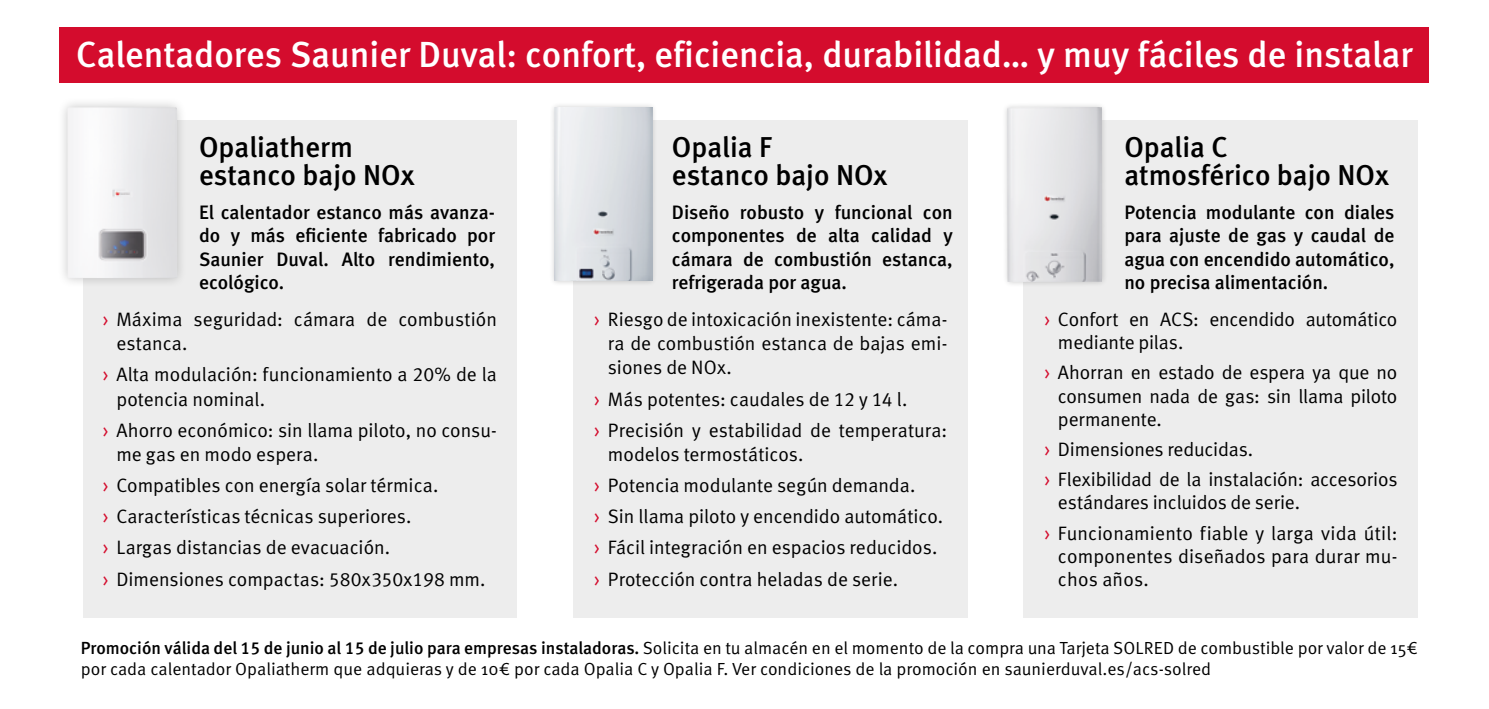
<style>
.page{position:relative;width:1489px;height:709px;background:#fff}
.page>*{position:absolute;margin:0;border:0;box-sizing:border-box;transform-origin:0 0}
.t1{font:36.25px "Meta Medium LF";color:#fff}
.t2{font:28.75px/27.5px "Meta Medium LF";color:#000}
.t3{font:19.5px/31.2px "Meta Normal LF";color:#000}
.t4{font:19.5px/23.2px "Meta Medium LF";color:#000;text-align:justify}
.t5{font:17.5px/21px "Meta Pro Norm";color:#000}
.s1{font-size:21.25px;color:#d40c2d}
.s2{font-family:"Meta Medium LF"}
</style>
<div class="page">
<div style="left:59px;top:27px;width:1369px;height:55px;background:#d40c2d"></div>
<div style="left:573px;top:120px;width:394px;height:498px;background:#ededed"></div>
<div style="left:83px;top:120px;width:433px;height:498px;background:#ededed"></div>
<div style="left:58px;top:97px;width:130px;height:191px;background:#000;opacity:.22"></div>
<img style="left:67px;top:107px;width:110px;height:171px">
<div style="left:549px;top:102px;width:108px;height:184px;background:#000;opacity:.2"></div>
<img style="left:555px;top:107px;width:97px;height:174px">
<div style="left:1023px;top:120px;width:394px;height:498px;background:#ededed"></div>
<div style="left:1002px;top:102px;width:105px;height:185px;background:#000;opacity:.2"></div>
<img style="left:1007px;top:107px;width:94px;height:175px">
<h1 class="t1" style="left:76px;top:34px;width:1338px">Calentadores Saunier Duval: confort, eficiencia, durabilidad… y muy fáciles de instalar</h1>
<h2 class="t2" style="left:199px;top:133px;width:217px">Opaliatherm estanco bajo NOx</h2>
<p class="t4" style="left:199px;top:200px;width:297px">El calentador estanco más avanza&shy;do y más eficiente fabricado por Saunier Duval. Alto rendimiento, ecológico.</p>
<p class="t4" style="left:672px;top:200px;width:282px">Diseño robusto y funcional con componentes de alta calidad y cámara de combustión estanca, refrigerada por agua.</p>
<h2 class="t2" style="left:672px;top:133px;width:217px">Opalia F<br>estanco bajo NOx</h2>
<p class="t3" style="left:116px;top:307px;width:382px;line-height:24.2px;text-indent:-14px"><span class="s1">›</span> Máxima seguridad: cámara de combustión estanca.</p>
<p class="t3" style="left:116px;top:362px;width:382px;line-height:24.2px;text-indent:-14px"><span class="s1">›</span> Alta modulación: funcionamiento a 20% de la potencia nominal.</p>
<p class="t3" style="left:116px;top:417px;width:382px;line-height:24.2px;text-indent:-14px"><span class="s1">›</span> Ahorro económico: sin llama piloto, no consu&shy;me gas en modo espera.</p>
<p class="t3" style="left:102px;top:469px;width:384px"><span class="s1">›</span> Compatibles con energía solar térmica.<br><span class="s1">›</span> Características técnicas superiores.<br><span class="s1">›</span> Largas distancias de evacuación.<br><span class="s1">›</span> Dimensiones compactas: 580x350x198 mm.</p>
<p class="t3" style="left:608px;top:307px;width:341px;line-height:24.2px;text-align:justify;text-indent:-14px"><span class="s1">›</span> Riesgo de intoxicación inexistente: cáma&shy;ra de combustión estanca de bajas emi&shy;siones de NOx.</p>
<p class="t3" style="left:594px;top:383px;width:355px"><span class="s1">›</span> Más potentes: caudales de 12 y 14 l.<br><span class="s1">›</span> Precisión y estabilidad de temperatura:</p>
<p class="t3" style="left:594px;top:438px;width:350px;text-indent:14px">modelos termostáticos.<br><span class="s1">›</span> Potencia modulante según demanda.<br><span class="s1">›</span> Sin llama piloto y encendido automático. <span class="s1">›</span> Fácil integración en espacios reducidos. <span class="s1">›</span> Protección contra heladas de serie.</p>
<h2 class="t2" style="left:1124px;top:133px;width:266px">Opalia C<br>atmosférico bajo NOx</h2>
<p class="t4" style="left:1124px;top:200px;width:272px">Potencia modulante con diales para ajuste de gas y caudal de agua con encendido automático, no precisa alimentación.</p>
<p class="t3" style="left:1057px;top:307px;width:341px;line-height:23.2px;text-indent:-14px"><span class="s1">›</span> Confort en ACS: encendido automático mediante pilas.</p>
<p class="t3" style="left:1057px;top:361px;width:341px;line-height:23.2px;text-align:justify;text-indent:-14px"><span class="s1">›</span> Ahorran en estado de espera ya que no consumen nada de gas: sin llama piloto permanente.</p>
<p class="t3" style="left:1044px;top:434px;width:355px;line-height:30.2px"><span class="s1">›</span> Dimensiones reducidas.<br><span class="s1">›</span> Flexibilidad de la instalación: accesorios</p>
<p class="t3" style="left:1044px;top:487px;width:355px;line-height:30.2px;text-indent:14px">estándares incluidos de serie.<br><span class="s1">›</span> Funcionamiento fiable y larga vida útil:</p>
<p class="t3" style="left:1057px;top:544px;width:341px;line-height:23.2px">componentes diseñados para durar mu&shy;chos años.</p>
<p class="t5" style="left:81px;top:636px;width:1338px"><span class="s2">Promoción válida del 15 de junio al 15 de julio para empresas instaladoras.</span> Solicita en tu almacén en el momento de la compra una Tarjeta SOLRED de combustible por valor de 15€ por cada calentador Opaliatherm que adquieras y de 10€ por cada Opalia C y Opalia F. Ver condiciones de la promoción en saunierduval.es/acs-solred</p>
</div>
